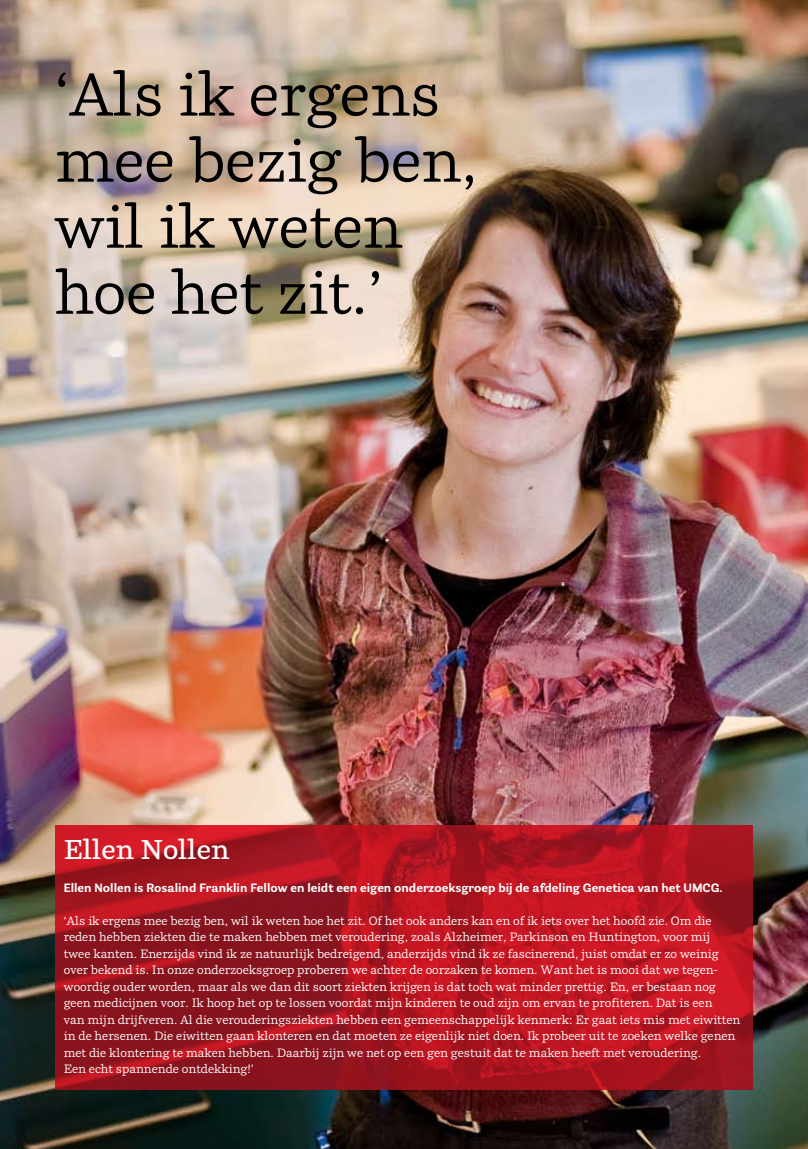
<style>
.page{position:relative;width:808px;height:1149px;background:#fff}
.page>*{position:absolute;margin:0;border:0;box-sizing:border-box;transform-origin:0 0}
.t1{font:60px/66px "Parry";color:#000}
.t2{font:600 27px "Parry";color:#fff}
.t3{font:12px/16.5px "Parry";color:#fff}
.t4{font:700 12px "Parry Grotesque";color:#fff}
</style>
<div class="page">
<img style="left:0;top:0;width:808px;height:1148px">
<svg style="left:55px;top:825px;width:698px;height:264px;background:#a91520"></svg>
<h1 class="t1" style="left:55px;top:60px;width:424px">‘Als ik ergens mee bezig ben, wil ik weten hoe het zit.’</h1>
<h2 class="t2" style="left:64px;top:832px;width:167px">Ellen Nollen</h2>
<p class="t4" style="left:64px;top:879px;width:660px">Ellen Nollen is Rosalind Franklin Fellow en leidt een eigen onderzoeksgroep bij de afdeling Genetica van het UMCG.</p>
<p class="t3" style="left:64px;top:911px;width:678px">‘Als ik ergens mee bezig ben, wil ik weten hoe het zit. Of het ook anders kan en of ik iets over het hoofd zie. Om die reden hebben ziekten die te maken hebben met veroudering, zoals Alzheimer, Parkinson en Huntington, voor mij<br>twee kanten. Enerzijds vind ik ze natuurlijk bedreigend, anderzijds vind ik ze fascinerend, juist omdat er zo weinig over bekend is. In onze onderzoeksgroep proberen we achter de oorzaken te komen. Want het is mooi dat we tegen&shy;woordig ouder worden, maar als we dan dit soort ziekten krijgen is dat toch wat minder prettig. En, er bestaan nog geen medicijnen voor. Ik hoop het op te lossen voordat mijn kinderen te oud zijn om ervan te profiteren. Dat is een<br>van mijn drijfveren. Al die verouderingsziekten hebben een gemeenschappelijk kenmerk: Er gaat iets mis met eiwitten in de hersenen. Die eiwitten gaan klonteren en dat moeten ze eigenlijk niet doen. Ik probeer uit te zoeken welke genen met die klontering te maken hebben. Daarbij zijn we net op een gen gestuit dat te maken heeft met veroudering.<br>Een echt spannende ontdekking!’</p>
</div>
